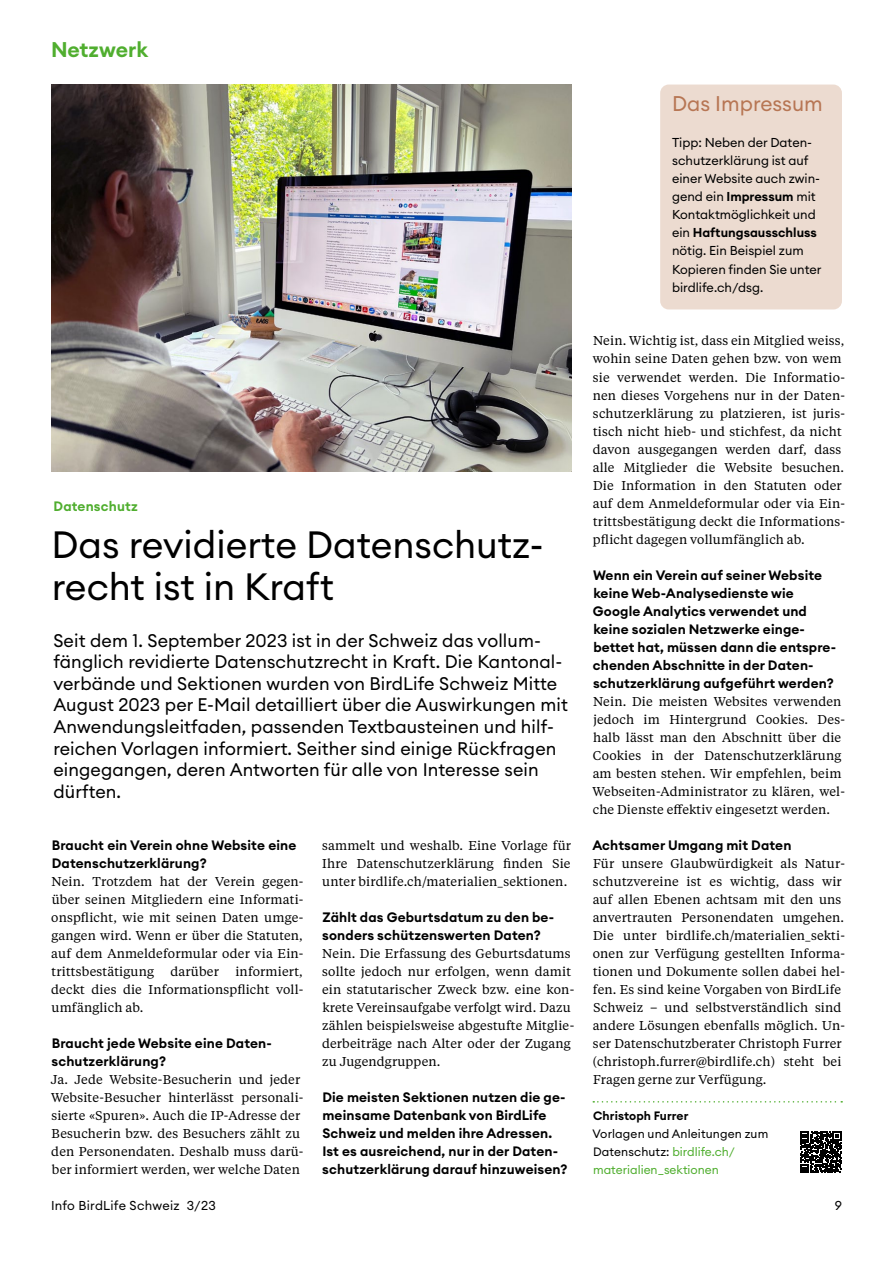
<style>
.page{position:relative;width:893px;height:1263px;background:#fff}
.page>*{position:absolute;margin:0;border:0;box-sizing:border-box;transform-origin:0 0}
.t1{font:37.5px/42px "Euclid Circular A";color:#000}
.t2{font:21px "Euclid Circular A";color:#b77654}
.t3{font:600 21px "Euclid Circular A";color:#50ae2f}
.t4{font:18px/21.6px "Euclid Circular A";letter-spacing:.005em;color:#000}
.t5{font:600 13.5px/18px "Euclid Circular A";letter-spacing:.01em;color:#000}
.t6{font:600 13.5px "Euclid Circular A";letter-spacing:.01em;color:#50ae2f}
.t7{font:12.75px/18px "Tiempos Text";letter-spacing:.01em;color:#000}
.t8{font:12.75px/18px "Euclid Circular A";color:#000}
.t9{font:12.75px "Euclid Circular A";letter-spacing:.02em;color:#000}
.t10{font:12px/18px "Euclid Circular A";letter-spacing:.01em;color:#000}
.t11{font:600 12px "Euclid Circular A";letter-spacing:.01em;color:#000}
.s1{font-weight:600}
.s2{color:#50ae2f}
</style>
<div class="page">
<svg style="left:593px;top:1101px;width:249px;height:1px"></svg>
<img style="left:51px;top:85px;width:520px;height:386px">
<div style="left:660px;top:85px;width:182px;height:224px;background:#ecdbd0;border-radius:9px"></div>
<svg style="left:800px;top:1131px;width:41px;height:42px"></svg>
<h2 class="t3" style="left:51px;top:36px;width:99px">Netzwerk</h2>
<p class="t6" style="left:54px;top:498px;width:86px">Datenschutz</p>
<h1 class="t1" style="left:51px;top:523px;width:494px">Das revidierte Datenschutz&shy;recht ist in Kraft</h1>
<p class="t4" style="left:53px;top:629px;width:516px">Seit dem 1. September 2023 ist in der Schweiz das vollum&shy;fänglich revidierte Datenschutzrecht in Kraft. Die Kantonal&shy;verbände und Sektionen wurden von BirdLife Schweiz Mitte August 2023 per E-Mail detailliert über die Auswirkungen mit Anwendungsleitfaden, passenden Textbausteinen und hilf&shy;reichen Vorlagen informiert. Seither sind einige Rückfragen eingegangen, deren Antworten für alle von Interesse sein dürften.</p>
<p class="t5" style="left:52px;top:836px;width:246px">Braucht ein Verein ohne Website eine<br>Datenschutzerklärung?</p>
<p class="t7" style="left:51px;top:871px;width:254px;text-align:justify">Nein. Trotzdem hat der Verein gegen&shy;über seinen Mitgliedern eine Informati&shy;onspflicht, wie mit seinen Daten umge&shy;gangen wird. Wenn er über die Statuten, auf dem Anmeldeformular oder via Ein&shy;trittsbestätigung</p>
<p class="t7" style="left:51px;top:961px;width:254px;text-align:justify;text-indent:184px">informiert, deckt dies die Informationspflicht voll&shy;umfänglich ab.</p>
<p class="t5" style="left:52px;top:1034px;width:222px">Braucht jede Website eine Daten&shy;schutzerklärung?</p>
<p class="t7" style="left:51px;top:1069px;width:254px">Ja. Jede Website-Besucherin und jeder Website-Besucher hinterlässt personali&shy;sierte «Spuren». Auch die IP-Adresse der Besucherin bzw. des Besuchers zählt zu den Personendaten. Deshalb muss darü&shy;ber informiert werden, wer welche Daten</p>
<p class="t7" style="left:170px;top:961px;width:50px">darüber</p>
<p class="t7" style="left:322px;top:835px;width:250px;text-align:justify">sammelt und weshalb. Eine Vorlage für Ihre Datenschutzerklärung finden Sie unter birdlife.ch/materialien_sektionen.</p>
<p class="t5" style="left:322px;top:908px;width:233px">Zählt das Geburtsdatum zu den be&shy;sonders schützenswerten Daten?</p>
<p class="t7" style="left:322px;top:943px;width:254px">Nein. Die Erfassung des Geburtsdatums sollte jedoch nur erfolgen, wenn damit ein statutarischer Zweck bzw. eine kon&shy;krete Vereinsaufgabe verfolgt wird. Dazu zählen beispielsweise abgestufte Mitglie&shy;derbeiträge nach Alter oder der Zugang zu Jugendgruppen.</p>
<p class="t5" style="left:322px;top:1088px;width:247px">Die meisten Sektionen nutzen die ge&shy;meinsame Datenbank von BirdLife Schweiz und melden ihre Adressen.<br>Ist es ausreichend, nur in der Daten&shy;schutzerklärung darauf hinzuweisen?</p>
<h2 class="t2" style="left:672px;top:90px;width:152px">Das Impressum</h2>
<p class="t8" style="left:672px;top:134px;width:151px">Tipp: Neben der Daten&shy;schutzerklärung ist auf einer Website auch zwin&shy;gend ein <span class="s1">Impressum</span> mit<br>Kontaktmöglichkeit und ein <span class="s1">Haftungsausschluss </span>nötig. Ein Beispiel zum<br>Kopieren finden Sie unter birdlife.ch/dsg.</p>
<p class="t7" style="left:593px;top:331px;width:254px">Nein. Wichtig ist, dass ein Mitglied weiss, wohin seine Daten gehen bzw. von wem sie verwendet werden. Die Informatio&shy;nen dieses Vorgehens nur in der Daten&shy;schutzerklärung zu platzieren, ist juris&shy;tisch nicht hieb- und stichfest, da nicht davon ausgegangen werden darf, dass alle Mitglieder die Website besuchen.<br>Die Information in den Statuten oder auf dem Anmeldeformular oder via Ein&shy;trittsbestätigung deckt die Informations&shy;pflicht dagegen vollumfänglich ab.</p>
<p class="t5" style="left:593px;top:566px;width:245px">Wenn ein Verein auf seiner Website keine Web-Analysedienste wie Google Analytics verwendet und keine sozialen Netzwerke einge&shy;bettet hat, müssen dann die entspre&shy;chenden Abschnitte in der Daten&shy;schutzerklärung aufgeführt werden?</p>
<p class="t7" style="left:592px;top:691px;width:254px">Nein. Die meisten Websites verwenden jedoch im Hintergrund Cookies. Des&shy;halb lässt man den Abschnitt über die Cookies in der Datenschutzerklärung am besten stehen. Wir empfehlen, beim Webseiten-Administrator zu klären, wel&shy;che Dienste effektiv eingesetzt werden.</p>
<p class="t5" style="left:592px;top:836px;width:201px">Achtsamer Umgang mit Daten</p>
<p class="t7" style="left:593px;top:853px;width:254px">Für unsere Glaubwürdigkeit als Natur&shy;schutzvereine ist es wichtig, dass wir auf allen Ebenen achtsam mit den uns anvertrauten Personendaten umgehen.<br>Die unter birdlife.ch/materialien_sekti&shy;onen zur Verfügung gestellten Informa&shy;tionen und Dokumente sollen dabei hel&shy;fen. Es sind keine Vorgaben von BirdLife Schweiz – und selbstverständlich sind andere Lösungen ebenfalls möglich. Un&shy;ser Datenschutzberater Christoph Furrer (christoph.furrer@birdlife.ch) steht bei Fragen gerne zur Verfügung.</p>
<p class="t11" style="left:593px;top:1107px;width:97px">Christoph Furrer</p>
<p class="t10" style="left:592px;top:1124px;width:177px">Vorlagen und Anleitungen zum<br>Datenschutz: <span class="s2">birdlife.ch/ materialien_sektionen</span></p>
<p class="t9" style="left:51px;top:1197px;width:166px">Info BirdLife Schweiz 3/23</p>
<p class="t8" style="left:835px;top:1196px;width:9px">9</p>
</div>
